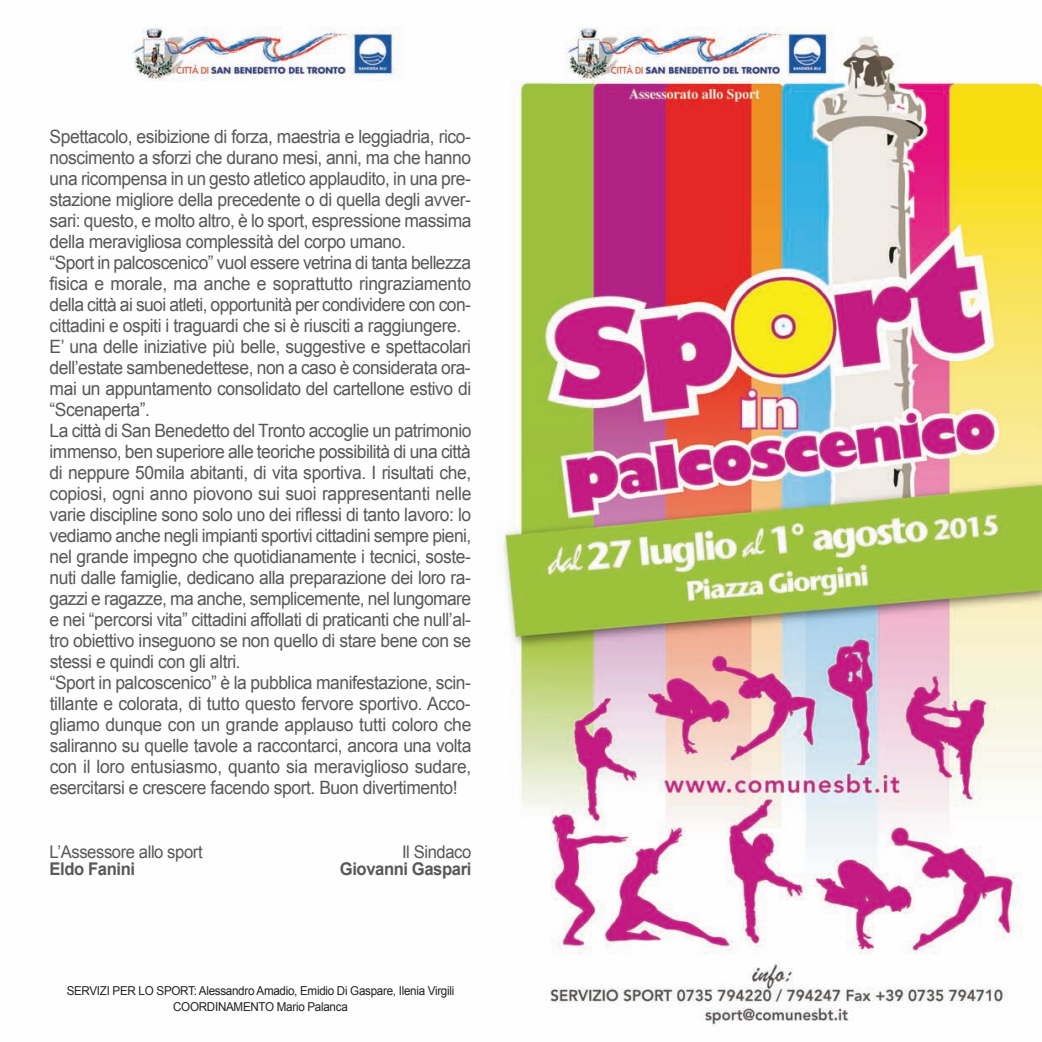
<style>
.page{position:relative;width:1042px;height:1042px;background:#fff}
.page>*{position:absolute;margin:0;border:0;box-sizing:border-box;transform-origin:0 0}
.t1{font:18.38px/21px "Arial";letter-spacing:-.025em;color:#57585a;scale:.95 1}
.t2{font:17.5px "Arial";letter-spacing:-.025em;color:#57585a;scale:.95 1}
.t3{font:700 17.5px "Arial";letter-spacing:-.025em;color:#57585a;scale:.95 1}
.t4{font:12.25px/15.8px "Arial";letter-spacing:-.025em;color:#231f20;text-align:center;scale:.95 1}
</style>
<div class="page">
<img style="left:132px;top:27px;width:910px;height:999px">
<p class="t1" style="left:50px;top:126px;width:445px">Spettacolo, esibizione di forza, maestria e leggiadria, rico&shy;noscimento a sforzi che durano mesi, anni, ma che hanno una ricompensa in un gesto atletico applaudito, in una pre&shy;stazione migliore della precedente o di quella degli avver&shy;sari: questo, e molto altro, è lo sport, espressione massima della meravigliosa complessità del corpo umano.<br>“Sport in palcoscenico” vuol essere vetrina di tanta bellezza fisica e morale, ma anche e soprattutto ringraziamento della città ai suoi atleti, opportunità per condividere con con&shy;cittadini e ospiti i traguardi che si è riusciti a raggiungere.<br>E’ una delle iniziative più belle, suggestive e spettacolari dell’estate sambenedettese, non a caso è considerata ora&shy;mai un appuntamento consolidato del cartellone estivo di “Scenaperta”.<br>La città di San Benedetto del Tronto accoglie un patrimonio immenso, ben superiore alle teoriche possibilità di una città di neppure 50mila abitanti, di vita sportiva. I risultati che, copiosi, ogni anno piovono sui suoi rappresentanti nelle varie discipline sono solo uno dei riflessi di tanto lavoro: lo vediamo anche negli impianti sportivi cittadini sempre pieni, nel grande impegno che quotidianamente i tecnici, soste&shy;nuti dalle famiglie, dedicano alla preparazione dei loro ra&shy;gazzi e ragazze, ma anche, semplicemente, nel lungomare e nei “percorsi vita” cittadini affollati di praticanti che null’al&shy;tro obiettivo inseguono se non quello di stare bene con se stessi e quindi con gli altri.<br>“Sport in palcoscenico” è la pubblica manifestazione, scin&shy;tillante e colorata, di tutto questo fervore sportivo. Acco&shy;gliamo dunque con un grande applauso tutti coloro che saliranno su quelle tavole a raccontarci, ancora una volta con il loro entusiasmo, quanto sia meraviglioso sudare, esercitarsi e crescere facendo sport. Buon divertimento!</p>
<p class="t2" style="left:50px;top:842px;width:163px">L’Assessore allo sport</p>
<p class="t3" style="left:50px;top:859px;width:91px">Eldo Fanini</p>
<p class="t2" style="left:402px;top:842px;width:74px">Il Sindaco</p>
<p class="t3" style="left:340px;top:859px;width:140px">Giovanni Gaspari</p>
<p class="t4" style="left:67px;top:983px;width:409px">SERVIZI PER LO SPORT: Alessandro Amadio, Emidio Di Gaspare, Ilenia Virgili<br>COORDINAMENTO Mario Palanca</p>
</div>
